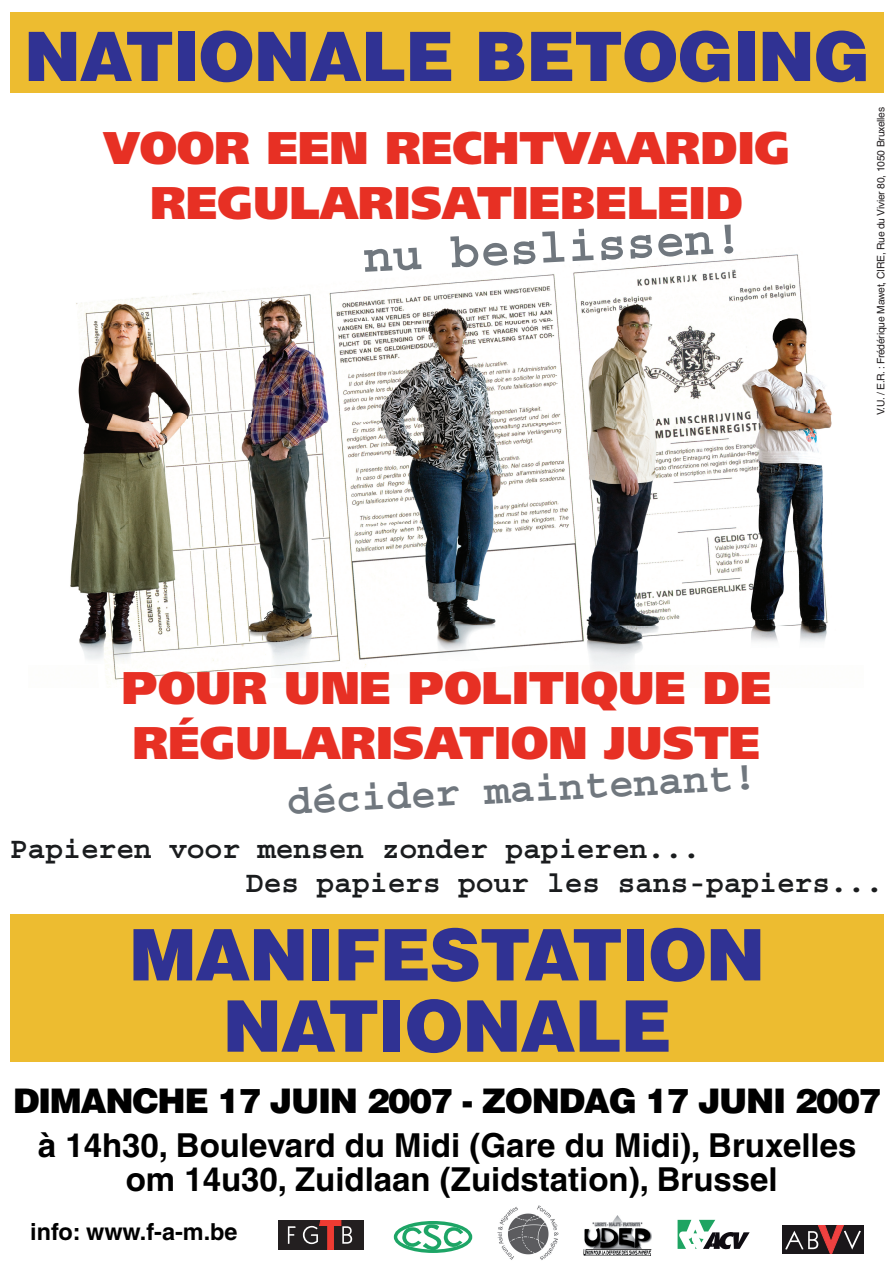
<style>
.page{position:relative;width:893px;height:1263px;background:#fff}
.page>*{position:absolute;margin:0;border:0;box-sizing:border-box;transform-origin:0 0}
.t1{font:900 71.25px/71.2px "Helvetica";letter-spacing:-.02em;color:#303293;text-align:center}
.t2{font:900 68.25px "Helvetica";letter-spacing:-.02em;color:#303293}
.t3{font:700 49.5px "Courier";color:#70777e}
.t4{font:900 45.75px/54.9px "Frutiger";color:#e73024;text-align:center}
.t5{font:700 42px "Courier";color:#70777e}
.t6{font:900 33.9px "Helvetica";letter-spacing:-.04em;color:#000}
.t7{font:700 33px/33.5px "Helvetica";color:#000;text-align:center}
.t8{font:700 30px/33.8px "Courier";letter-spacing:-.01em;color:#1a1c1e}
.t9{font:700 23.4px "Helvetica";color:#000}
.t10{font:10.35px "Helvetica";letter-spacing:-.02em;color:#231f20}
</style>
<div class="page">
<img style="left:70px;top:254px;width:762px;height:433px">
<div style="left:10px;top:12px;width:873px;height:81px;background:#edbc30"></div>
<div style="left:10px;top:914px;width:873px;height:148px;background:#edbc30"></div>
<img style="left:584px;top:1215px;width:68px;height:40px">
<div style="left:278px;top:1220px;width:86px;height:29px;background:#231f20"></div>
<svg style="left:288px;top:1226px;width:8px;height:18px"></svg>
<svg style="left:303px;top:1220px;width:49px;height:29px"></svg>
<div style="left:783px;top:1225px;width:81px;height:29px;background:#1a171a"></div>
<svg style="left:785px;top:1225px;width:76px;height:29px"></svg>
<svg style="left:678px;top:1220px;width:72px;height:29px"></svg>
<div style="left:394px;top:1221px;width:78px;height:32px;border:3px solid #1da566;border-radius:50%"></div>
<svg style="left:402px;top:1224px;width:61px;height:26px"></svg>
<img style="left:498px;top:1205px;width:61px;height:55px">
<h2 class="t2" style="left:24px;top:32px;width:848px">NATIONALE BETOGING</h2>
<h3 class="t4" style="left:103px;top:124px;width:688px">VOOR EEN RECHTVAARDIG<br>REGULARISATIEBELEID</h3>
<h3 class="t3" style="left:362px;top:241px;width:382px;rotate:-3deg">nu beslissen!</h3>
<p class="t10" style="left:877px;top:415px;width:310px;rotate:-90deg">V.U. / E.R. : Frédérique Mawet, CIRE, Rue du Vivier 80, 1050 Bruxelles</p>
<h3 class="t4" style="left:122px;top:664px;width:651px;text-align:left">POUR UNE POLITIQUE DE<br>RÉGULARISATION JUSTE</h3>
<p class="t5" style="left:286px;top:788px;width:473px;rotate:-3deg">décider maintenant!</p>
<p class="t8" style="left:246px;top:834px;width:639px;text-indent:-236px">Papieren voor mensen zonder papieren...<br>Des papiers pour les sans-papiers...</p>
<h1 class="t1" style="left:129px;top:925px;width:637px">MANIFESTATION<br>NATIONALE</h1>
<p class="t6" style="left:13px;top:1088px;width:870px">DIMANCHE 17 JUIN 2007 - ZONDAG 17 JUNI 2007</p>
<p class="t7" style="left:38px;top:1132px;width:820px">à 14h30, Boulevard du Midi (Gare du Midi), Bruxelles om 14u30, Zuidlaan (Zuidstation), Brussel</p>
<p class="t9" style="left:30px;top:1223px;width:209px">info: www.f-a-m.be</p>
</div>
